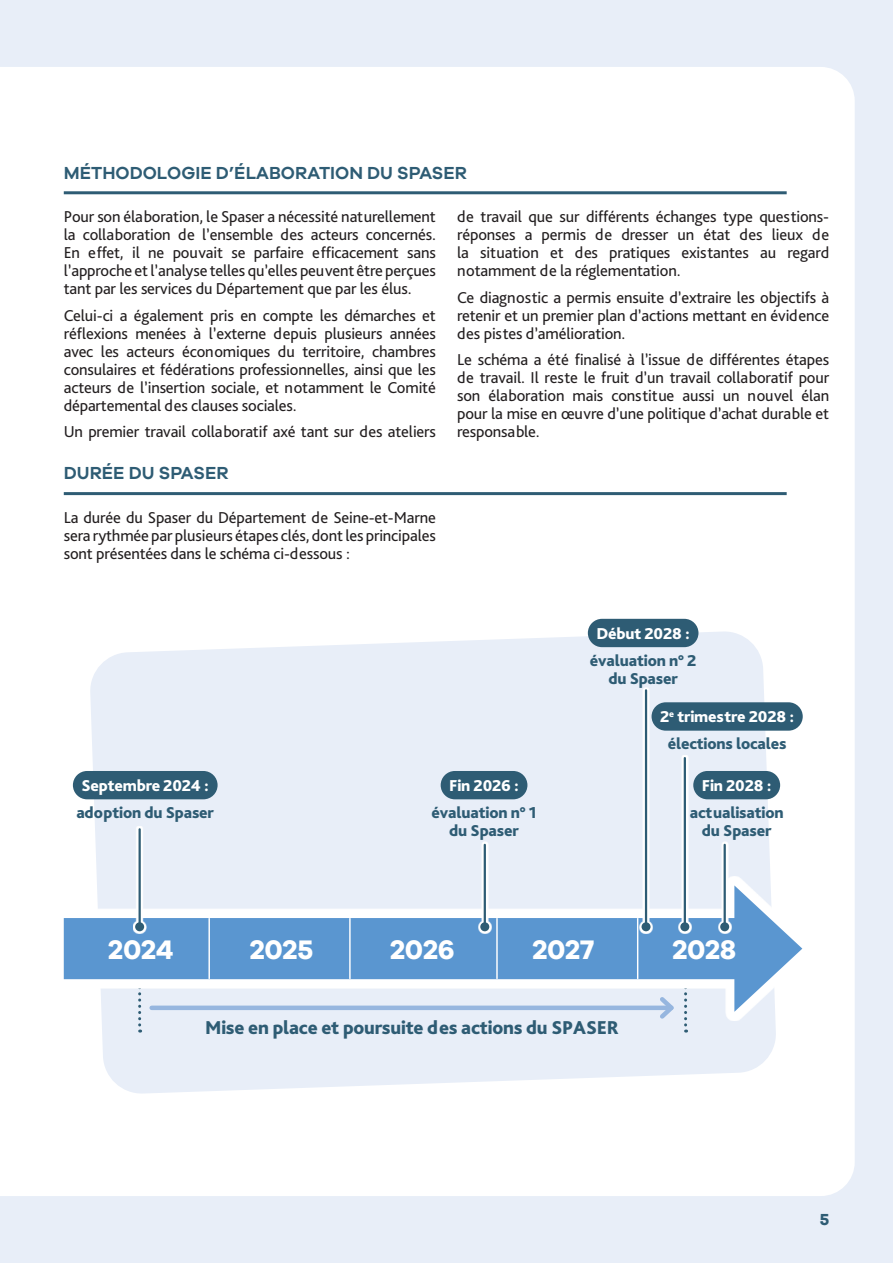
<style>
.page{position:relative;width:893px;height:1263px;background:#e8eef8}
.page>*{position:absolute;margin:0;border:0;box-sizing:border-box;transform-origin:0 0}
.t1{font:700 27.6px "Galano Grotesque";letter-spacing:-.01em;color:#fff}
.t2{font:800 19.5px "Bliss Pro";letter-spacing:-.01em;color:#2e5c74}
.t3{font:600 18px "Galano Grotesque";color:#2e5c74}
.t4{font:16.5px/18px "Bliss Pro";letter-spacing:-.01em;color:#231f20;text-align:justify}
.t5{font:800 16.5px/18px "Bliss Pro";letter-spacing:-.01em;color:#2e5c74;text-align:center}
.t6{font:800 16.5px "Bliss Pro";letter-spacing:-.01em;color:#fff}
.t7{font:700 16.5px "Galano Grotesque";color:#2e5c74}
</style>
<div class="page">
<div style="left:0;top:67px;width:855px;height:1129px;background:#fff"></div>
<svg style="left:90px;top:631px;width:687px;height:463px"></svg>
<svg style="left:138px;top:1021px;width:3px;height:11px"></svg>
<svg style="left:684px;top:1021px;width:3px;height:11px"></svg>
<div style="left:73px;top:771px;width:145px;height:28px;background:#2e5c74;border-radius:14px"></div>
<div style="left:693px;top:771px;width:87px;height:28px;background:#2e5c74;border-radius:14px"></div>
<div style="left:588px;top:619px;width:110px;height:28px;background:#2e5c74;border-radius:14px"></div>
<div style="left:652px;top:702px;width:151px;height:29px;background:#2e5c74;border-radius:14px"></div>
<div style="left:55px;top:876px;width:756px;height:145px;background:linear-gradient(to bottom,#f4f7fc,#f4f7fb)"></div>
<div style="left:64px;top:918px;width:689px;height:61px;background:#5a96d0"></div>
<svg style="left:734px;top:885px;width:68px;height:127px"></svg>
<hr style="left:208px;top:918px;width:2px;height:61px;background:#fff">
<hr style="left:349px;top:918px;width:2px;height:61px;background:#fff">
<hr style="left:496px;top:918px;width:2px;height:61px;background:#fff">
<hr style="left:637px;top:918px;width:1px;height:61px;background:#fff">
<div style="left:441px;top:771px;width:86px;height:28px;background:#2e5c74;border-radius:14px"></div>
<svg style="left:478px;top:841px;width:14px;height:92px"></svg>
<hr style="left:484px;top:845px;width:2px;height:82px;background:#2e5c74">
<div style="left:480px;top:922px;width:9px;height:9px;background:#2e5c74;border-radius:50%"></div>
<svg style="left:639px;top:687px;width:14px;height:247px"></svg>
<hr style="left:645px;top:690px;width:2px;height:237px;background:#2e5c74">
<div style="left:641px;top:922px;width:9px;height:9px;background:#2e5c74;border-radius:50%"></div>
<svg style="left:718px;top:841px;width:14px;height:92px"></svg>
<hr style="left:724px;top:845px;width:2px;height:82px;background:#2e5c74">
<div style="left:720px;top:922px;width:9px;height:9px;background:#2e5c74;border-radius:50%"></div>
<div style="left:152px;top:1005px;width:519px;height:5px;background:#96b6df"></div>
<svg style="left:656px;top:993px;width:22px;height:30px"></svg>
<svg style="left:133px;top:826px;width:14px;height:108px"></svg>
<hr style="left:139px;top:829px;width:2px;height:98px;background:#2e5c74">
<div style="left:135px;top:922px;width:9px;height:9px;background:#2e5c74;border-radius:50%"></div>
<svg style="left:678px;top:755px;width:14px;height:178px"></svg>
<hr style="left:684px;top:758px;width:2px;height:169px;background:#2e5c74">
<div style="left:680px;top:922px;width:9px;height:9px;background:#2e5c74;border-radius:50%"></div>
<hr style="left:64px;top:191px;width:723px;height:3px;background:#2e5c74">
<hr style="left:64px;top:492px;width:723px;height:3px;background:#2e5c74">
<p class="t3" style="left:64px;top:162px;width:405px">MÉTHODOLOGIE D’ÉLABORATION DU SPASER</p>
<p class="t4" style="left:64px;top:207px;width:374px">Pour son élaboration, le Spaser a nécessité naturellement la collaboration de l’ensemble des acteurs concernés.<br>En effet, il ne pouvait se parfaire efficacement sans l’approche et l’analyse telles qu’elles peuvent être perçues tant par les services du Département que par les élus.</p>
<p class="t4" style="left:64px;top:306px;width:374px">Celui-ci a également pris en compte les démarches et réflexions menées à l’externe depuis plusieurs années avec les acteurs économiques du territoire, chambres consulaires et fédérations professionnelles, ainsi que les acteurs de l’insertion sociale, et notamment le Comité départemental des clauses sociales.</p>
<p class="t4" style="left:64px;top:422px;width:374px">Un premier travail collaboratif axé tant sur des ateliers</p>
<p class="t4" style="left:457px;top:207px;width:374px">de travail que sur différents échanges type questions&shy;réponses a permis de dresser un état des lieux de la situation et des pratiques existantes au regard notamment de la réglementation.</p>
<p class="t4" style="left:457px;top:288px;width:374px">Ce diagnostic a permis ensuite d’extraire les objectifs à retenir et un premier plan d’actions mettant en évidence des pistes d’amélioration.</p>
<p class="t4" style="left:457px;top:350px;width:374px">Le schéma a été finalisé à l’issue de différentes étapes de travail. Il reste le fruit d’un travail collaboratif pour son élaboration mais constitue aussi un nouvel élan pour la mise en œuvre d’une politique d’achat durable et responsable.</p>
<p class="t3" style="left:64px;top:462px;width:166px">DURÉE DU SPASER</p>
<p class="t4" style="left:64px;top:508px;width:374px">La durée du Spaser du Département de Seine-et-Marne sera rythmée par plusieurs étapes clés, dont les principales sont présentées dans le schéma ci-dessous :</p>
<p class="t6" style="left:81px;top:775px;width:129px">Septembre 2024 :</p>
<p class="t5" style="left:76px;top:803px;width:139px">adoption du Spaser</p>
<p class="t6" style="left:449px;top:775px;width:71px">Fin 2026 :</p>
<p class="t5" style="left:432px;top:803px;width:106px">évaluation n° 1 du Spaser</p>
<p class="t6" style="left:596px;top:623px;width:95px">Début 2028 :</p>
<p class="t5" style="left:590px;top:651px;width:108px">évaluation n° 2 du Spaser</p>
<p class="t6" style="left:660px;top:707px;width:135px">2<sup>e</sup> trimestre 2028 :</p>
<p class="t5" style="left:668px;top:734px;width:120px">élections locales</p>
<p class="t6" style="left:702px;top:775px;width:71px">Fin 2028 :</p>
<p class="t5" style="left:690px;top:803px;width:95px">actualisation du Spaser</p>
<p class="t1" style="left:108px;top:932px;width:67px">2024</p>
<p class="t1" style="left:250px;top:932px;width:65px">2025</p>
<p class="t1" style="left:390px;top:932px;width:66px">2026</p>
<p class="t1" style="left:532px;top:932px;width:63px">2027</p>
<p class="t1" style="left:672px;top:932px;width:65px">2028</p>
<p class="t2" style="left:205px;top:1016px;width:415px">Mise en place et poursuite des actions du SPASER</p>
<p class="t7" style="left:820px;top:1209px;width:11px">5</p>
</div>
